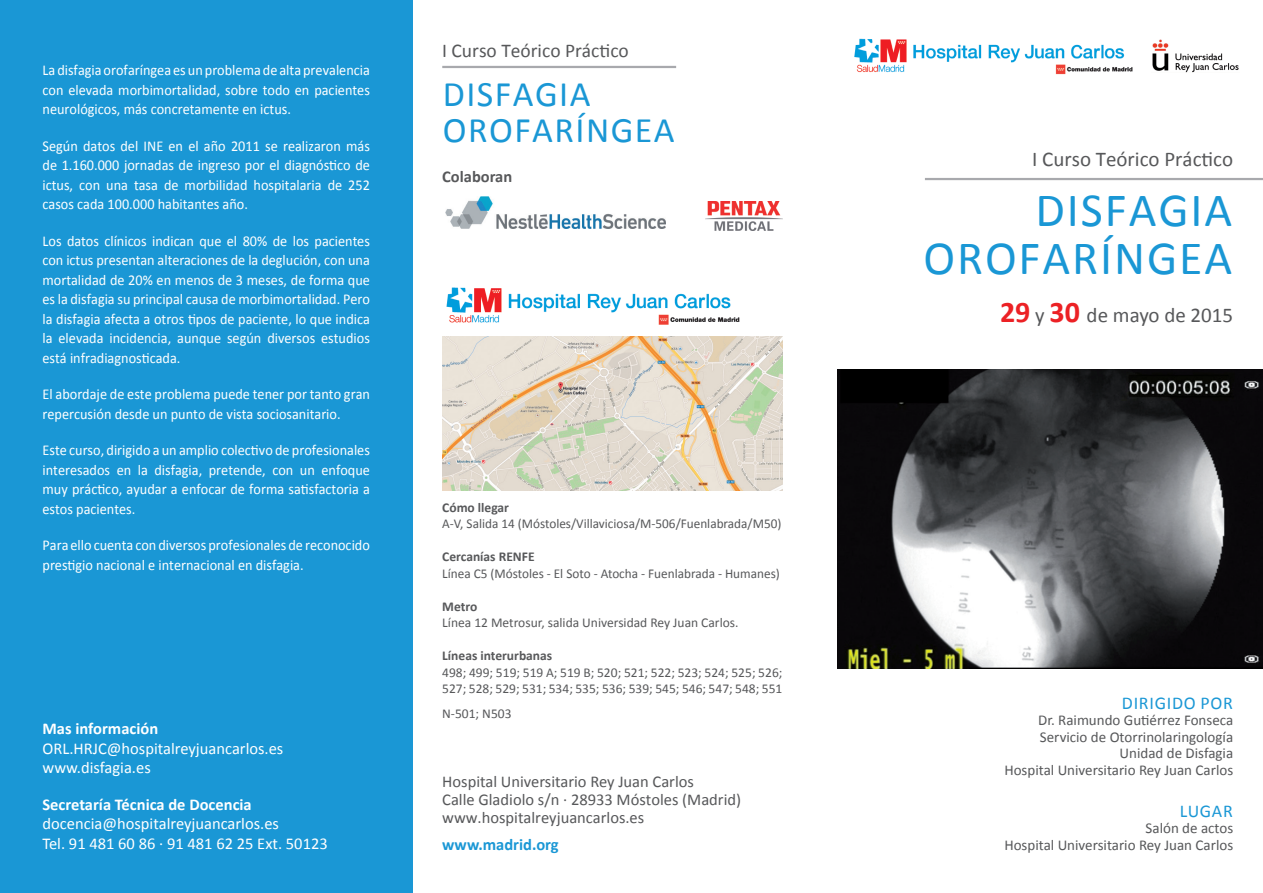
<style>
.page{position:relative;width:1263px;height:893px;background:#fff}
.page>*{position:absolute;margin:0;border:0;box-sizing:border-box;transform-origin:0 0}
.t1{font:48px/48px "Calibri";letter-spacing:.04em;color:#1a97d5;text-align:right}
.t2{font:36px/36px "Calibri";letter-spacing:.04em;color:#1a97d5}
.t3{font:21px "Calibri";color:#57585a}
.t4{font:19.5px "Calibri";color:#57585a}
.t5{font:18px "Calibri";letter-spacing:.04em;color:#1a97d5}
.t6{font:16.5px "Calibri";color:#fff}
.t7{font:16.5px/18px "Calibri";color:#57585a}
.t8{font:700 16.5px "Calibri";color:#fff}
.t9{font:700 16.5px "Calibri";color:#1a97d5}
.t10{font:700 16.5px "Calibri";color:#57585a}
.t11{font:15px/19.5px "Calibri";color:#fff;text-align:justify;scale:.95 1}
.t12{font:15px "Calibri";color:#57585a}
.t13{font:13.5px/16.5px "Calibri";color:#57585a}
.t14{font:700 13.5px "Calibri";color:#57585a}
.s1{font-weight:700;font-size:30px;color:#ec2125}
</style>
<div class="page">
<div style="left:0;top:0;width:412px;height:893px;background:#1a97d5"></div>
<img style="left:854px;top:38px;width:279px;height:37px">
<hr style="left:925px;top:178px;width:338px;height:2px;background:#a8a9ad">
<img style="left:838px;top:370px;width:425px;height:298px">
<img style="left:1152px;top:40px;width:87px;height:33px">
<img style="left:442px;top:336px;width:340px;height:154px">
<img style="left:446px;top:287px;width:294px;height:38px">
<img style="left:445px;top:196px;width:221px;height:32px">
<hr style="left:442px;top:66px;width:234px;height:2px;background:#a8a9ad">
<img style="left:706px;top:202px;width:76px;height:29px">
<p class="t11" style="left:43px;top:60px;width:346px">La disfagia orofaríngea es un problema de alta prevalencia con elevada morbimortalidad, sobre todo en pacientes neurológicos, más concretamente en ictus.</p>
<p class="t11" style="left:43px;top:136px;width:346px">Según datos del INE en el año 2011 se realizaron más de 1.160.000 jornadas de ingreso por el diagnóstico de ictus, con una tasa de morbilidad hospitalaria de 252 casos cada 100.000 habitantes año.</p>
<p class="t11" style="left:43px;top:231px;width:346px">Los datos clínicos indican que el 80% de los pacientes con ictus presentan alteraciones de la deglución, con una mortalidad de 20% en menos de 3 meses, de forma que es la disfagia su principal causa de morbimortalidad. Pero la disfagia afecta a otros tipos de paciente, lo que indica la elevada incidencia, aunque según diversos estudios está infradiagnosticada.</p>
<p class="t11" style="left:43px;top:384px;width:346px">El abordaje de este problema puede tener por tanto gran repercusión desde un punto de vista sociosanitario.</p>
<p class="t11" style="left:43px;top:440px;width:346px">Este curso, dirigido a un amplio colectivo de profesionales interesados en la disfagia, pretende, con un enfoque muy práctico, ayudar a enfocar de forma satisfactoria a estos pacientes.</p>
<p class="t11" style="left:43px;top:535px;width:346px">Para ello cuenta con diversos profesionales de reconocido prestigio nacional e internacional en disfagia.</p>
<p class="t8" style="left:43px;top:718px;width:117px">Mas información</p>
<p class="t6" style="left:43px;top:738px;width:242px">ORL.HRJC@hospitalreyjuancarlos.es</p>
<p class="t6" style="left:43px;top:757px;width:110px">www.disfagia.es</p>
<p class="t8" style="left:43px;top:794px;width:211px">Secretaría Técnica de Docencia</p>
<p class="t6" style="left:43px;top:813px;width:238px">docencia@hospitalreyjuancarlos.es</p>
<p class="t6" style="left:43px;top:833px;width:287px">Tel. 91 481 60 86 · 91 481 62 25 Ext. 50123</p>
<p class="t4" style="left:442px;top:38px;width:188px">I Curso Teórico Práctico</p>
<p class="t2" style="left:443px;top:76px;width:233px">DISFAGIA<br>OROFARÍNGEA</p>
<p class="t10" style="left:442px;top:166px;width:72px">Colaboran</p>
<p class="t14" style="left:442px;top:499px;width:68px">Cómo llegar</p>
<p class="t13" style="left:442px;top:516px;width:341px">A-V, Salida 14 (Móstoles/Villaviciosa/M-506/Fuenlabrada/M50)</p>
<p class="t14" style="left:442px;top:548px;width:94px">Cercanías RENFE</p>
<p class="t13" style="left:442px;top:565px;width:339px">Línea C5 (Móstoles - El Soto - Atocha - Fuenlabrada - Humanes)</p>
<p class="t14" style="left:442px;top:598px;width:37px">Metro</p>
<p class="t13" style="left:442px;top:615px;width:298px">Línea 12 Metrosur, salida Universidad Rey Juan Carlos.</p>
<p class="t14" style="left:442px;top:647px;width:111px">Líneas interurbanas</p>
<p class="t13" style="left:442px;top:664px;width:342px">498; 499; 519; 519 A; 519 B; 520; 521; 522; 523; 524; 525; 526;<br>527; 528; 529; 531; 534; 535; 536; 539; 545; 546; 547; 548; 551</p>
<p class="t13" style="left:442px;top:706px;width:71px">N-501; N503</p>
<p class="t7" style="left:442px;top:773px;width:253px">Hospital Universitario Rey Juan Carlos</p>
<p class="t7" style="left:442px;top:791px;width:300px">Calle Gladiolo s/n · 28933 Móstoles (Madrid) www.hospitalreyjuancarlos.es</p>
<p class="t9" style="left:442px;top:834px;width:118px">www.madrid.org</p>
<p class="t3" style="left:1032px;top:145px;width:202px">I Curso Teórico Práctico</p>
<p class="t1" style="left:923px;top:187px;width:310px">DISFAGIA<br>OROFARÍNGEA</p>
<p class="t3" style="left:1000px;top:301px;width:235px"><span class="s1">29</span> y <span class="s1">30</span> de mayo de 2015</p>
<p class="t5" style="left:1122px;top:691px;width:112px">DIRIGIDO POR</p>
<p class="t12" style="left:1038px;top:711px;width:197px">Dr. Raimundo Gutiérrez Fonseca</p>
<p class="t12" style="left:1040px;top:727px;width:195px">Servicio de Otorrinolaringología</p>
<p class="t12" style="left:1119px;top:744px;width:115px">Unidad de Disfagia</p>
<p class="t12" style="left:1004px;top:760px;width:230px">Hospital Universitario Rey Juan Carlos</p>
<p class="t5" style="left:1180px;top:799px;width:55px">LUGAR</p>
<p class="t12" style="left:1145px;top:819px;width:89px">Salón de actos</p>
<p class="t12" style="left:1004px;top:835px;width:230px">Hospital Universitario Rey Juan Carlos</p>
</div>
